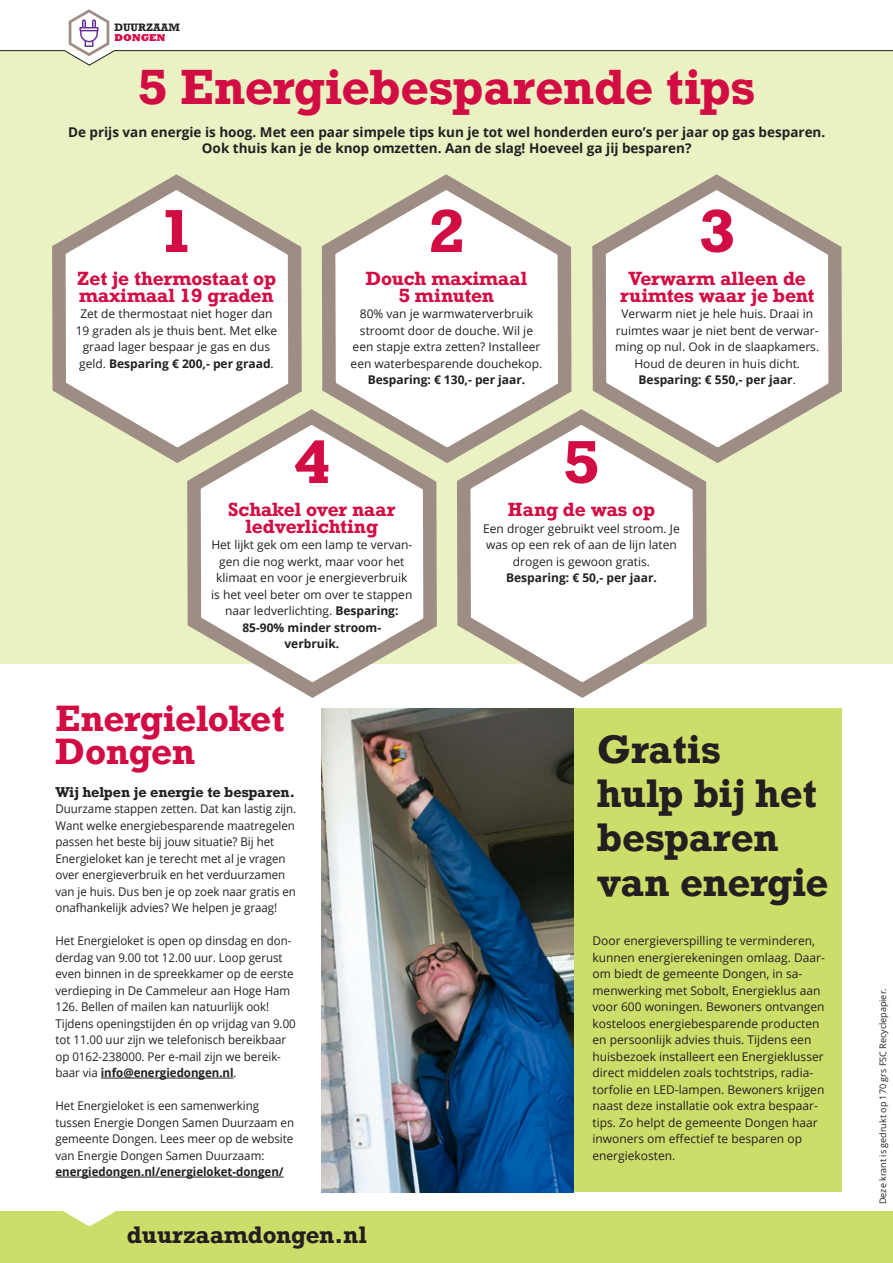
<style>
.page{position:relative;width:893px;height:1263px;background:#fff}
.page>*{position:absolute;margin:0;border:0;box-sizing:border-box;transform-origin:0 0}
.Tussenkop_rood{font:700 57px "Rockwell";color:#d20d44}
.t1{font:700 46.5px "Rockwell";letter-spacing:-.01em;color:#d20d44}
.t2{font:700 37.5px/44.2px "Rockwell";letter-spacing:-.01em;color:#231f20}
.t3{font:700 34.5px/33px "Rockwell";letter-spacing:-.015em;color:#d20d44}
.t4{font:700 22.5px "Rockwell";color:#231f20}
.Tussenkop_rood-2{font:700 18px/16.5px "Rockwell";color:#d20d44;text-align:center}
.Body_9pt{font:700 13.5px "Open Sans";color:#231f20}
.t5{font:700 13.5px "Rockwell";letter-spacing:-.01em;color:#231f20}
.Body_9pt-2{font:12px/16.5px "Open Sans";color:#231f20;text-align:center}
.Body_9pt-3{font:12px/16.5px "Open Sans";color:#231f20;scale:.96 1}
.Tussenkop_rood-3{font:12px/16.5px "Open Sans";color:#231f20;text-align:center}
.Body_9pt-4{font:700 12px "Open Sans";color:#231f20}
.Tussenkop_rood-4{font:700 12px "Open Sans";color:#231f20}
.t6{font:700 10.2px/9.9px "Rockwell";color:#231f20}
.Body_9pt-5{font:9px "Open Sans";color:#231f20}
.s1{font-family:"Rockwell Std";font-weight:800;color:#d20d44}
.s2{font-weight:700}
.s3{font-weight:400}
</style>
<div class="page">
<div style="left:322px;top:708px;width:520px;height:483px;background:#ccdd69"></div>
<div style="left:0;top:1212px;width:893px;height:51px;background:#ccdd69"></div>
<div style="left:0;top:50px;width:893px;height:613px;background:#eaf1c3"></div>
<svg style="left:51px;top:1176px;width:76px;height:50px"></svg>
<hr style="left:101px;top:1078px;width:133px;height:1px;background:#231f20">
<hr style="left:55px;top:1177px;width:229px;height:1px;background:#231f20">
<svg style="left:52px;top:174px;width:250px;height:289px"></svg>
<svg style="left:180px;top:398px;width:264px;height:300px"></svg>
<svg style="left:315px;top:174px;width:257px;height:297px"></svg>
<svg style="left:592px;top:174px;width:250px;height:289px"></svg>
<svg style="left:450px;top:398px;width:263px;height:300px"></svg>
<svg style="left:0;top:9px;width:893px;height:57px"></svg>
<img style="left:322px;top:708px;width:251px;height:485px">
<p class="t6" style="left:114px;top:22px;width:67px">DUURZAAM<br><span class="s1">DONGEN</span></p>
<p class="t1" style="left:138px;top:56px;width:618px">5 Energiebesparende tips</p>
<p class="Body_9pt" style="left:68px;top:122px;width:759px">De prijs van energie is hoog. Met een paar simpele tips kun je tot wel honderden euro’s per jaar op gas besparen.</p>
<p class="Body_9pt" style="left:202px;top:139px;width:491px">Ook thuis kan je de knop omzetten. Aan de slag! Hoeveel ga jij besparen?</p>
<p class="Tussenkop_rood" style="left:159px;top:194px;width:37px">1</p>
<p class="Tussenkop_rood-2" style="left:77px;top:270px;width:201px;text-align:left">Zet je thermostaat op maximaal 19 graden</p>
<p class="Body_9pt-2" style="left:76px;top:305px;width:203px">Zet de thermostaat niet hoger dan 19 graden als je thuis bent. Met elke graad lager bespaar je gas en dus geld. <span class="s2">Besparing € 200,- per graad</span>.</p>
<p class="Tussenkop_rood" style="left:429px;top:194px;width:37px">2</p>
<p class="Tussenkop_rood-2" style="left:366px;top:270px;width:163px">Douch maximaal</p>
<p class="Tussenkop_rood-2" style="left:399px;top:286px;width:97px">5 minuten</p>
<p class="Body_9pt-2" style="left:351px;top:305px;width:193px">80% van je warmwaterverbruik stroomt door de douche. Wil je een stapje extra zetten? Installeer een waterbesparende douchekop.<br><span class="s2">Besparing: € 130,- per jaar.</span></p>
<p class="Tussenkop_rood" style="left:699px;top:194px;width:37px">3</p>
<p class="Tussenkop_rood-2" style="left:620px;top:270px;width:196px">Verwarm alleen de ruimtes waar je bent</p>
<p class="Body_9pt-2" style="left:615px;top:305px;width:205px">Verwarm niet je hele huis. Draai in ruimtes waar je niet bent de verwar&shy;ming op nul. Ook in de slaapkamers.<br>Houd de deuren in huis dicht.</p>
<p class="Body_9pt-4" style="left:639px;top:371px;width:159px">Besparing: € 550,- per jaar<span class="s3">.</span></p>
<p class="Tussenkop_rood" style="left:294px;top:425px;width:37px">4</p>
<p class="Tussenkop_rood-2" style="left:228px;top:501px;width:169px">Schakel over naar ledverlichting</p>
<p class="Body_9pt-2" style="left:211px;top:536px;width:203px">Het lijkt gek om een lamp te vervan&shy;gen die nog werkt, maar voor het klimaat en voor je energieverbruik is het veel beter om over te stappen naar ledverlichting. <span class="s2">Besparing:</span></p>
<p class="Body_9pt-4" style="left:242px;top:619px;width:140px">85-90% minder stroom-</p>
<p class="Body_9pt-4" style="left:284px;top:635px;width:56px">verbruik.</p>
<p class="t3" style="left:55px;top:701px;width:231px">Energieloket<br>Dongen</p>
<p class="t5" style="left:55px;top:783px;width:241px">Wij helpen je energie te besparen.</p>
<p class="Body_9pt-3" style="left:55px;top:800px;width:252px">Duurzame stappen zetten. Dat kan lastig zijn.<br>Want welke energiebesparende maatregelen passen het beste bij jouw situatie? Bij het Energieloket kan je terecht met al je vragen over energieverbruik en het verduurzamen van je huis. Dus ben je op zoek naar gratis en onafhankelijk advies? We helpen je graag!</p>
<p class="Body_9pt-3" style="left:55px;top:932px;width:252px">Het Energieloket is open op dinsdag en don&shy;derdag van 9.00 tot 12.00 uur. Loop gerust even binnen in de spreekkamer op de eerste verdieping in De Cammeleur aan Hoge Ham 126. Bellen of mailen kan natuurlijk ook!<br>Tijdens openingstijden én op vrijdag van 9.00 tot 11.00 uur zijn we telefonisch bereikbaar op 0162-238000. Per e-mail zijn we bereik&shy;baar via <span class="s2">info@energiedongen.nl</span>.</p>
<p class="Body_9pt-3" style="left:55px;top:1097px;width:250px">Het Energieloket is een samenwerking tussen Energie Dongen Samen Duurzaam en gemeente Dongen. Lees meer op de website van Energie Dongen Samen Duurzaam: <span class="s2">energiedongen.nl/energieloket-dongen/</span></p>
<p class="t4" style="left:127px;top:1220px;width:241px">duurzaamdongen.nl</p>
<p class="Tussenkop_rood" style="left:564px;top:425px;width:37px">5</p>
<p class="Tussenkop_rood-2" style="left:508px;top:501px;width:149px">Hang de was op</p>
<p class="Tussenkop_rood-3" style="left:483px;top:520px;width:198px">Een droger gebruikt veel stroom. Je was op een rek of aan de lijn laten drogen is gewoon gratis.</p>
<p class="Tussenkop_rood-4" style="left:506px;top:569px;width:152px">Besparing: € 50,- per jaar.</p>
<p class="t2" style="left:597px;top:727px;width:222px">Gratis<br>hulp bij het besparen</p>
<p class="t2" style="left:597px;top:859px;width:233px">van energie</p>
<p class="Body_9pt-2" style="left:592px;top:932px;width:234px;text-align:left">Door energieverspilling te verminderen, kunnen energierekeningen omlaag. Daar&shy;om biedt de gemeente Dongen, in sa&shy;menwerking met Sobolt, Energieklus aan voor 600 woningen. Bewoners ontvangen kosteloos energiebesparende producten en persoonlijk advies thuis. Tijdens een huisbezoek installeert een Energieklusser direct middelen zoals tochtstrips, radia&shy;torfolie en LED-lampen. Bewoners krijgen naast deze installatie ook extra bespaar&shy;tips. Zo helpt de gemeente Dongen haar inwoners om effectief te besparen op energiekosten.</p>
<p class="Body_9pt-5" style="left:877px;top:1204px;width:217px;rotate:-90deg">Deze krant is gedrukt op 170 grs FSC Recyclepapier.</p>
</div>
